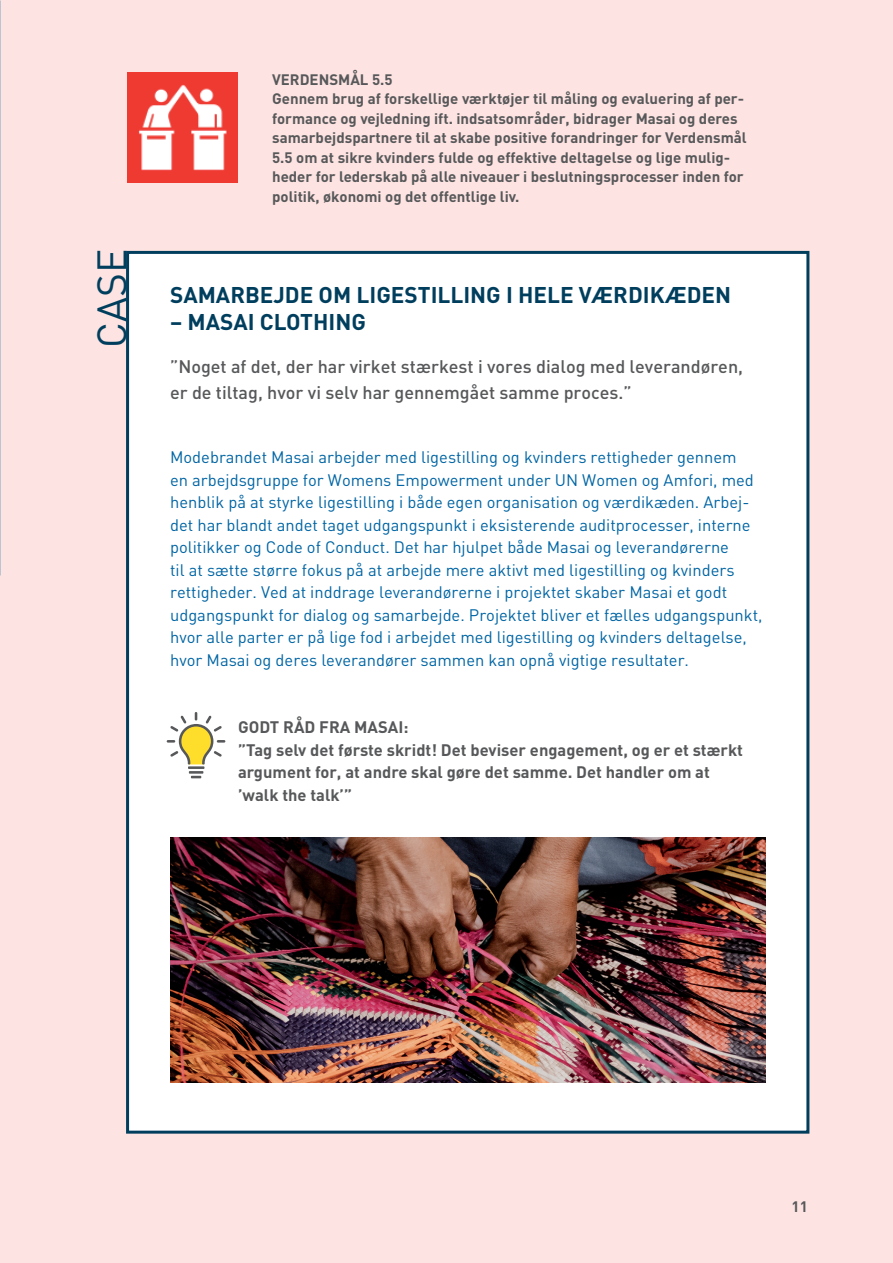
<style>
.page{position:relative;width:893px;height:1263px;background:#fde3e1}
.page>*{position:absolute;margin:0;border:0;box-sizing:border-box;transform-origin:0 0}
.t1{font:40.65px "DIN";color:#003e5e}
.t2{font:700 22.5px "DIN";color:#003e5e}
.t3{font:500 18px/25.5px "DIN";color:#57585a}
.t4{font:16.5px/22.5px "DIN";color:#0065a4}
.t5{font:700 16.5px/22.5px "DIN";color:#57585a}
.t6{font:700 15px/19.5px "DIN";color:#57585a}
</style>
<div class="page">
<div style="left:126px;top:251px;width:683px;height:883px;background:#fff;border:3px solid #003e5e"></div>
<img style="left:128px;top:72px;width:109px;height:110px">
<svg style="left:167px;top:712px;width:58px;height:66px"></svg>
<img style="left:170px;top:838px;width:595px;height:245px">
<h1 class="t1" style="left:87px;top:348px;width:101px;rotate:-90deg">CASE</h1>
<p class="t6" style="left:272px;top:69px;width:476px">VERDENSMÅL 5.5<br>Gennem brug af forskellige værktøjer til måling og evaluering af per&shy;formance og vejledning ift. indsatsområder, bidrager Masai og deres samarbejdspartnere til at skabe positive forandringer for Verdensmål 5.5 om at sikre kvinders fulde og effektive deltagelse og lige mulig&shy;heder for lederskab på alle niveauer i beslutningsprocesser inden for politik, økonomi og det offentlige liv.</p>
<h2 class="t2" style="left:170px;top:280px;width:562px">SAMARBEJDE OM LIGESTILLING I HELE VÆRDIKÆDEN</h2>
<h2 class="t2" style="left:170px;top:307px;width:197px">– MASAI CLOTHING</h2>
<p class="t3" style="left:170px;top:353px;width:574px">”Noget af det, der har virket stærkest i vores dialog med leverandøren, er de tiltag, hvor vi selv har gennemgået samme proces.”</p>
<p class="t4" style="left:170px;top:446px;width:594px">Modebrandet Masai arbejder med ligestilling og kvinders rettigheder gennem<br>en arbejdsgruppe for Womens Empowerment under UN Women og Amfori, med henblik på at styrke ligestilling i både egen organisation og værdikæden. Arbej&shy;det har blandt andet taget udgangspunkt i eksisterende auditprocesser, interne politikker og Code of Conduct. Det har hjulpet både Masai og leverandørerne<br>til at sætte større fokus på at arbejde mere aktivt med ligestilling og kvinders rettigheder. Ved at inddrage leverandørerne i projektet skaber Masai et godt udgangspunkt for dialog og samarbejde. Projektet bliver et fælles udgangspunkt, hvor alle parter er på lige fod i arbejdet med ligestilling og kvinders deltagelse, hvor Masai og deres leverandører sammen kan opnå vigtige resultater.</p>
<p class="t5" style="left:238px;top:715px;width:506px">GODT RÅD FRA MASAI:<br>”Tag selv det første skridt! Det beviser engagement, og er et stærkt argument for, at andre skal gøre det samme. Det handler om at ’walk the talk’”</p>
<p class="t6" style="left:792px;top:1196px;width:18px">11</p>
</div>
